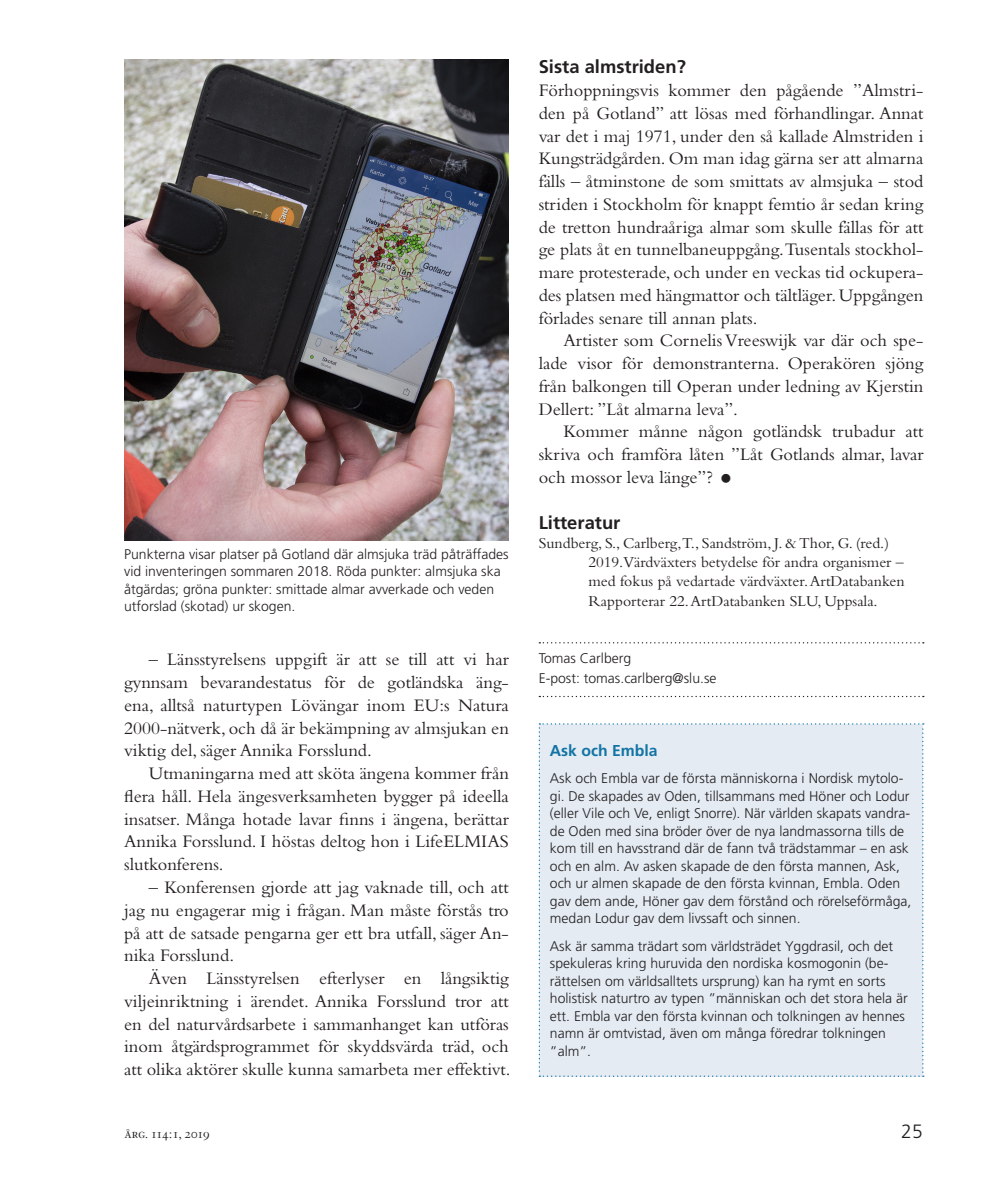
<style>
.page{position:relative;width:993px;height:1191px;background:#fff}
.page>*{position:absolute;margin:0;border:0;box-sizing:border-box;transform-origin:0 0}
.t1{font:300 19.25px "Frutiger LT Pro";color:#231f20}
.Brödtext{font:18.38px/22.8px "Bembo";color:#231f20;text-align:justify}
.Brödtext_utan{font:18.38px/22.8px "Bembo";color:#231f20;text-align:justify}
.NY_Mellanrubrik-huvu{font:700 18.38px "Frutiger LT Pro";color:#231f20}
.Litteratur{font:15.75px/19.2px "Bembo";color:#231f20}
.NY_Faktaruta_text{font:700 15.75px "Frutiger LT Pro";color:#1274a4}
.NY_Faktaruta_text-2{font:300 14px/17.5px "Frutiger LT Pro";color:#231f20}
.NY_Bildtext{font:300 14px/17.5px "Frutiger LT Pro";color:#231f20}
.NY_kontaktinfo-förfa{font:300 14px/20.1px "Frutiger LT Pro";color:#231f20}
.t2{font:14px "Bembo SC";letter-spacing:-.04em;color:#231f20}
</style>
<div class="page">
<div style="left:538px;top:723px;width:385px;height:353px;background:#e4ebf3"></div>
<svg style="left:539px;top:642px;width:384px;height:1px"></svg>
<svg style="left:539px;top:696px;width:384px;height:1px"></svg>
<img style="left:124px;top:60px;width:384px;height:481px">
<p class="NY_Bildtext" style="left:124px;top:545px;width:386px">Punkterna visar platser på Gotland där almsjuka träd påträffades vid inventeringen sommaren 2018. Röda punkter: almsjuka ska åtgärdas; gröna punkter: smittade almar avverkade och veden utforslad (skotad) ur skogen.</p>
<p class="Brödtext" style="left:124px;top:648px;width:386px;text-indent:25px">– Länsstyrelsens uppgift är att se till att vi har gynnsam bevarandestatus för de gotländska äng&shy;ena, alltså naturtypen Lövängar inom EU:s Natura 2000-nätverk, och då är bekämpning av almsjukan en viktig del, säger Annika Forsslund.</p>
<p class="Brödtext" style="left:124px;top:761px;width:386px;text-indent:25px">Utmaningarna med att sköta ängena kommer från flera håll. Hela ängesverksamheten bygger på ideella insatser. Många hotade lavar finns i ängena, berättar Annika Forsslund. I höstas deltog hon i LifeELMIAS slutkonferens.</p>
<p class="Brödtext" style="left:124px;top:875px;width:386px;text-indent:25px">– Konferensen gjorde att jag vaknade till, och att jag nu engagerar mig i frågan. Man måste förstås tro på att de satsade pengarna ger ett bra utfall, säger An&shy;nika Forsslund.</p>
<p class="Brödtext" style="left:124px;top:966px;width:388px;text-indent:25px">Även Länsstyrelsen efterlyser en långsiktig viljeinriktning i ärendet. Annika Forsslund tror att en del naturvårdsarbete i sammanhanget kan utföras inom åtgärdsprogrammet för skyddsvärda träd, och att olika aktörer skulle kunna samarbeta mer effektivt.</p>
<p class="NY_Mellanrubrik-huvu" style="left:538px;top:56px;width:149px">Sista almstriden?</p>
<p class="Brödtext_utan" style="left:538px;top:79px;width:386px">Förhoppningsvis kommer den pågående ”Almstri&shy;den på Gotland” att lösas med förhandlingar. Annat var det i maj 1971, under den så kallade Almstriden i Kungsträdgården. Om man idag gärna ser att almarna fälls – åtminstone de som smittats av almsjuka – stod striden i Stockholm för knappt femtio år sedan kring de tretton hundraåriga almar som skulle fällas för att ge plats åt en tunnelbaneuppgång.Tusentals stockhol&shy;mare protesterade, och under en veckas tid ockupera&shy;des platsen med hängmattor och tältläger. Uppgången förlades senare till annan plats.</p>
<p class="Brödtext" style="left:538px;top:329px;width:386px;text-indent:25px">Artister som Cornelis Vreeswijk var där och spe&shy;lade visor för demonstranterna. Operakören sjöng från balkongen till Operan under ledning av Kjerstin Dellert: ”Låt almarna leva”.</p>
<p class="Brödtext" style="left:538px;top:420px;width:386px;text-indent:25px">Kommer månne någon gotländsk trubadur att skriva och framföra låten ”Låt Gotlands almar, lavar och mossor leva länge”?</p>
<p class="NY_Mellanrubrik-huvu" style="left:538px;top:511px;width:83px">Litteratur</p>
<p class="Litteratur" style="left:588px;top:533px;width:317px;text-indent:-50px">Sundberg, S., Carlberg,T., Sandström, J. &amp; Thor, G. (red.)<br>2019.Värdväxters betydelse för andra organismer – med fokus på vedartade värdväxter. ArtDatabanken Rapporterar 22. ArtDatabanken SLU, Uppsala.</p>
<p class="NY_kontaktinfo-förfa" style="left:538px;top:648px;width:179px">Tomas Carlberg<br>E-post: tomas.carlberg@slu.se</p>
<p class="NY_Faktaruta_text" style="left:549px;top:741px;width:109px">Ask och Embla</p>
<p class="NY_Faktaruta_text-2" style="left:549px;top:770px;width:363px">Ask och Embla var de första människorna i Nordisk mytolo&shy;gi. De skapades av Oden, tillsammans med Höner och Lodur (eller Vile och Ve, enligt Snorre). När världen skapats vandra&shy;de Oden med sina bröder över de nya landmassorna tills de kom till en havsstrand där de fann två trädstammar – en ask och en alm. Av asken skapade de den första mannen, Ask, och ur almen skapade de den första kvinnan, Embla. Oden gav dem ande, Höner gav dem förstånd och rörelseförmåga, medan Lodur gav dem livssaft och sinnen.</p>
<p class="NY_Faktaruta_text-2" style="left:549px;top:937px;width:359px">Ask är samma trädart som världsträdet Yggdrasil, och det spekuleras kring huruvida den nordiska kosmogonin (be&shy;rättelsen om världsalltets ursprung) kan ha rymt en sorts holistisk naturtro av typen ”människan och det stora hela är ett. Embla var den första kvinnan och tolkningen av hennes namn är omtvistad, även om många föredrar tolkningen ”alm”.</p>
<p class="t2" style="left:125px;top:1126px;width:87px">årg. 114:1, 2019</p>
<p class="t1" style="left:901px;top:1120px;width:23px">25</p>
</div>
